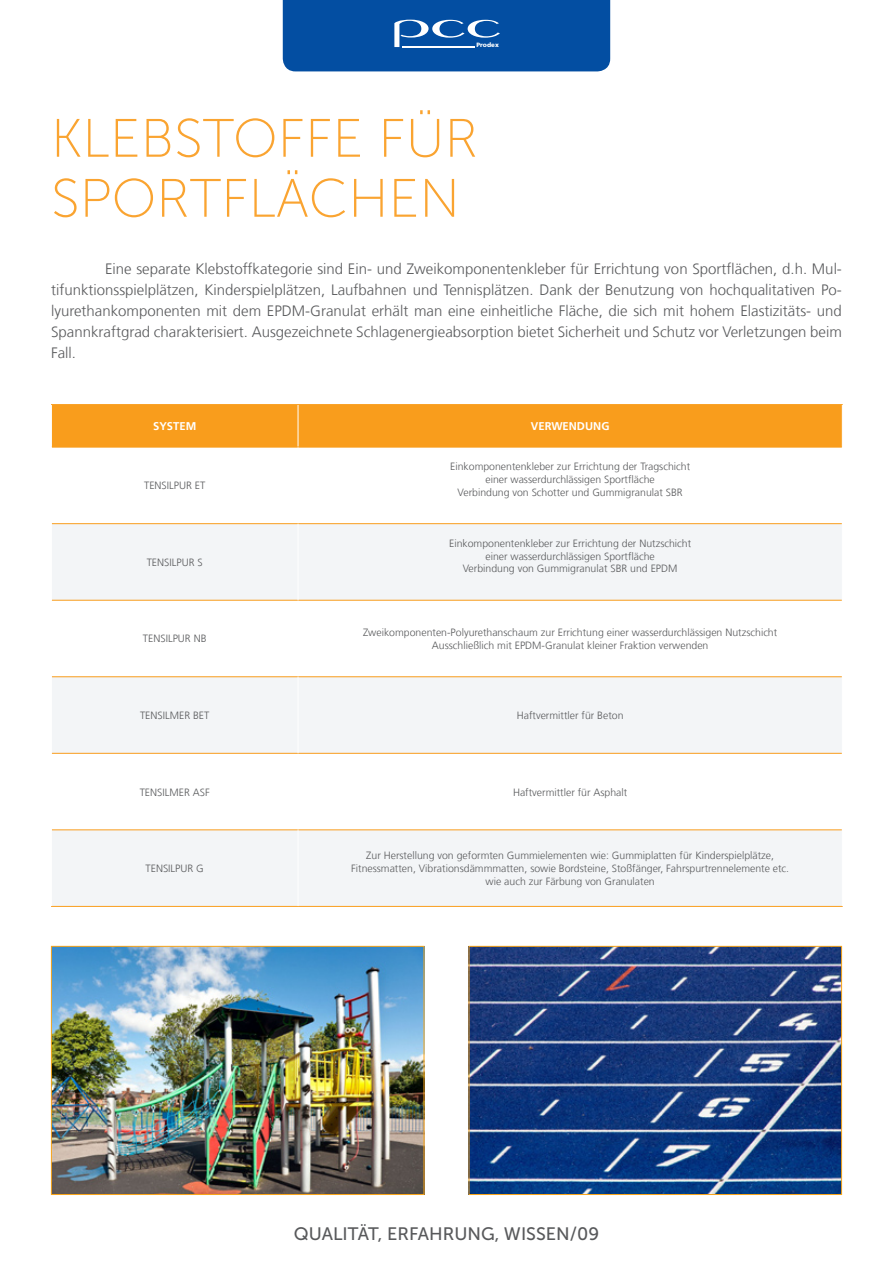
<style>
.page{position:relative;width:893px;height:1263px;background:#fff}
.page>*{position:absolute;margin:0;border:0;box-sizing:border-box;transform-origin:0 0}
.t1{font:54px "Museo Sans 100";color:#faa431}
.t2{font:18px "Museo Sans 500";color:#58595b}
.t3{font:300 15px/21px "Frutiger LT Com";color:#58595b;text-align:justify}
.t4{font:700 11.25px "Frutiger LT Com";color:#fff}
.t5{font:300 10.5px/12.6px "Frutiger LT Com";color:#58595b;text-align:center}
.t6{font:900 6.3px "Frutiger LT Std";color:#fff}
</style>
<div class="page">
<div style="left:283px;top:0;width:327px;height:71px;background:#034ea2"></div>
<hr style="left:402px;top:46px;width:72px;height:1px;background:#fff">
<div style="left:52px;top:405px;width:790px;height:42px;background:#f99d1c"></div>
<svg style="left:52px;top:524px;width:790px;height:382px;fill:#f3f5f7"></svg>
<hr style="left:51px;top:404px;width:247px;height:1px;background:#f99d1c">
<hr style="left:298px;top:404px;width:545px;height:1px;background:#f99d1c">
<hr style="left:298px;top:405px;width:1px;height:42px;background:#fff">
<hr style="left:52px;top:447px;width:246px;height:1px;background:#f99d1c">
<hr style="left:298px;top:447px;width:544px;height:1px;background:#f99d1c">
<hr style="left:52px;top:523px;width:246px;height:1px;background:#f99d1c">
<hr style="left:298px;top:523px;width:544px;height:1px;background:#f99d1c">
<hr style="left:52px;top:600px;width:246px;height:1px;background:#f99d1c">
<hr style="left:298px;top:600px;width:544px;height:1px;background:#f99d1c">
<hr style="left:52px;top:676px;width:246px;height:1px;background:#f99d1c">
<hr style="left:298px;top:676px;width:544px;height:1px;background:#f99d1c">
<hr style="left:52px;top:753px;width:246px;height:1px;background:#f99d1c">
<hr style="left:298px;top:753px;width:544px;height:1px;background:#f99d1c">
<hr style="left:52px;top:829px;width:246px;height:1px;background:#f99d1c">
<hr style="left:298px;top:829px;width:544px;height:1px;background:#f99d1c">
<hr style="left:51px;top:906px;width:247px;height:1px;background:#f99d1c">
<hr style="left:298px;top:906px;width:545px;height:1px;background:#f99d1c">
<hr style="left:298px;top:447px;width:1px;height:76px;background:#fff">
<hr style="left:298px;top:524px;width:1px;height:76px;background:#fff">
<hr style="left:298px;top:601px;width:1px;height:75px;background:#fff">
<hr style="left:298px;top:677px;width:1px;height:76px;background:#fff">
<hr style="left:298px;top:754px;width:1px;height:75px;background:#fff">
<hr style="left:298px;top:830px;width:1px;height:76px;background:#fff">
<img style="left:53px;top:948px;width:369px;height:245px">
<div style="left:51px;top:946px;width:373px;height:249px;border:1px solid #faa61a"></div>
<img style="left:471px;top:948px;width:369px;height:245px">
<div style="left:469px;top:946px;width:373px;height:249px;border:1px solid #faa61a"></div>
<p class="t6" style="left:476px;top:41px;width:24px">Prodex</p>
<h1 class="t1" style="left:51px;top:110px;width:63px">KLEBSTOFFE</h1>
<h1 class="t1" style="left:378px;top:110px;width:32px">FÜR</h1>
<h1 class="t1" style="left:51px;top:170px;width:62px">SPORTFL</h1>
<h1 class="t1" style="left:276px;top:170px;width:70px">ÄCHEN</h1>
<p class="t3" style="left:51px;top:258px;width:792px;text-indent:54px">Eine separate Klebstoffkategorie sind Ein- und Zweikomponentenkleber für Errichtung von Sportflächen, d.h. Mul&shy;tifunktionsspielplätzen, Kinderspielplätzen, Laufbahnen und Tennisplätzen. Dank der Benutzung von hochqualitativen Po&shy;lyurethankomponenten mit dem EPDM-Granulat erhält man eine einheitliche Fläche, die sich mit hohem Elastizitäts- und Spannkraftgrad charakterisiert. Ausgezeichnete Schlagenergieabsorption bietet Sicherheit und Schutz vor Verletzungen beim Fall.</p>
<p class="t4" style="left:153px;top:420px;width:45px">SYSTEM</p>
<p class="t4" style="left:531px;top:420px;width:80px">VERWENDUNG</p>
<p class="t5" style="left:144px;top:479px;width:63px">TENSILPUR ET</p>
<p class="t5" style="left:147px;top:556px;width:58px">TENSILPUR S</p>
<p class="t5" style="left:450px;top:461px;width:241px">Einkomponentenkleber zur Errichtung der Tragschicht einer wasserdurchlässigen Sportfläche<br>Verbindung von Schotter und Gummigranulat SBR</p>
<p class="t5" style="left:449px;top:537px;width:244px">Einkomponentenkleber zur Errichtung der Nutzschicht einer wasserdurchlässigen Sportfläche<br>Verbindung von Gummigranulat SBR und EPDM</p>
<p class="t5" style="left:143px;top:632px;width:65px">TENSILPUR NB</p>
<p class="t5" style="left:363px;top:626px;width:416px">Zweikomponenten-Polyurethanschaum zur Errichtung einer wasserdurchlässigen Nutzschicht<br>Ausschließlich mit EPDM-Granulat kleiner Fraktion verwenden</p>
<p class="t5" style="left:140px;top:709px;width:71px">TENSILMER BET</p>
<p class="t5" style="left:517px;top:709px;width:108px">Haftvermittler für Beton</p>
<p class="t5" style="left:140px;top:786px;width:72px">TENSILMER ASF</p>
<p class="t5" style="left:513px;top:786px;width:116px">Haftvermittler für Asphalt</p>
<p class="t5" style="left:146px;top:862px;width:60px">TENSILPUR G</p>
<p class="t5" style="left:351px;top:850px;width:439px">Zur Herstellung von geformten Gummielementen wie: Gummiplatten für Kinderspielplätze,<br>Fitnessmatten, Vibrationsdämmmatten, sowie Bordsteine, Stoßfänger, Fahrspurtrennelemente etc. wie auch zur Färbung von Granulaten</p>
<h2 class="t2" style="left:294px;top:1224px;width:307px">QUALITÄT, ERFAHRUNG, WISSEN/09</h2>
</div>
